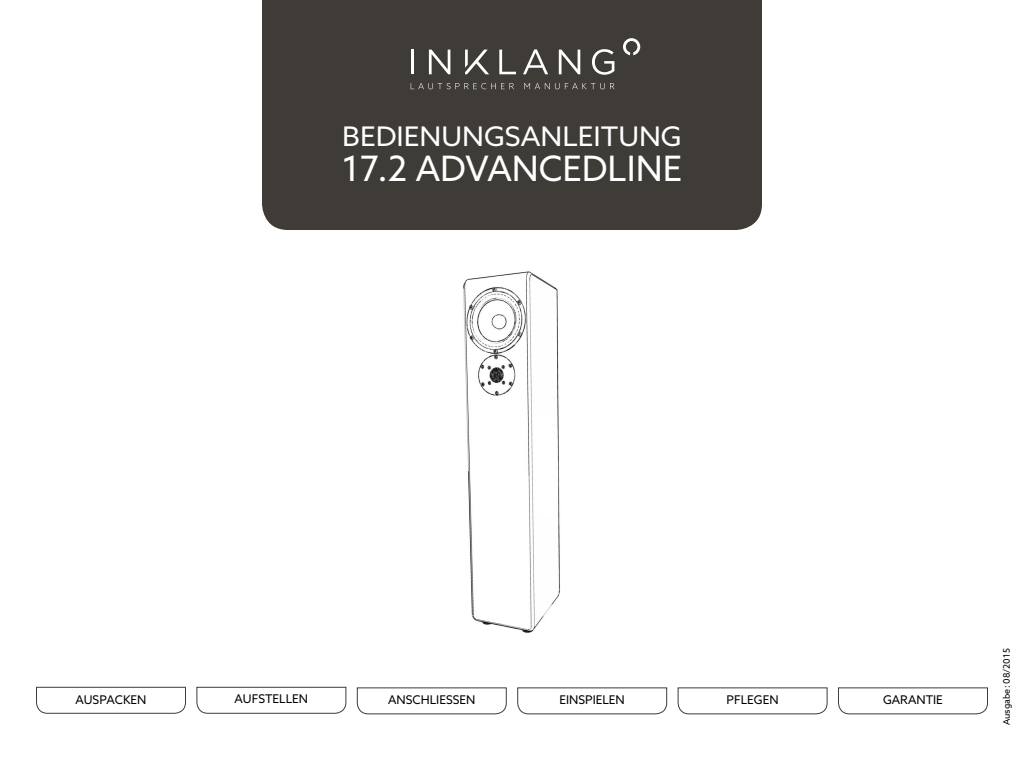
<style>
.page{position:relative;width:1024px;height:768px;background:#fff}
.page>*{position:absolute;margin:0;border:0;box-sizing:border-box;transform-origin:0 0}
.t1{font:35px "Azo Web";color:#fff}
.t2{font:27px "Azo Web";color:#fff;scale:1.05 1}
.t3{font:12px "Azo Web";color:#000}
.t4{font:9px "Azo Web";color:#000}
</style>
<div class="page">
<div style="left:262px;top:0;width:500px;height:230px;background:#3f3c38"></div>
<hr style="left:411px;top:50px;width:2px;height:24px;background:#fff">
<svg style="left:499px;top:50px;width:17px;height:24px"></svg>
<svg style="left:523px;top:49px;width:25px;height:25px"></svg>
<svg style="left:592px;top:49px;width:22px;height:26px"></svg>
<svg style="left:465px;top:50px;width:24px;height:24px"></svg>
<svg style="left:559px;top:50px;width:21px;height:24px"></svg>
<svg style="left:429px;top:50px;width:21px;height:24px"></svg>
<svg style="left:623px;top:38px;width:17px;height:17px"></svg>
<svg style="left:411px;top:83px;width:103px;height:6px"></svg>
<svg style="left:524px;top:83px;width:91px;height:6px"></svg>
<img style="left:463px;top:271px;width:97px;height:362px">
<svg style="left:356px;top:687px;width:151px;height:28px"></svg>
<svg style="left:517px;top:687px;width:151px;height:28px"></svg>
<svg style="left:677px;top:687px;width:151px;height:28px"></svg>
<svg style="left:838px;top:687px;width:150px;height:28px"></svg>
<svg style="left:36px;top:686px;width:150px;height:28px"></svg>
<svg style="left:196px;top:686px;width:151px;height:28px"></svg>
<h2 class="t2" style="left:342px;top:119px;width:325px">BEDIENUNGSANLEITUNG</h2>
<h1 class="t1" style="left:342px;top:146px;width:342px">17.2 ADVANCEDLINE</h1>
<p class="t3" style="left:76px;top:692px;width:72px">AUSPACKEN</p>
<p class="t3" style="left:235px;top:691px;width:75px">AUFSTELLEN</p>
<p class="t3" style="left:388px;top:692px;width:89px">ANSCHLIESSEN</p>
<p class="t3" style="left:560px;top:692px;width:67px">EINSPIELEN</p>
<p class="t3" style="left:727px;top:692px;width:54px">PFLEGEN</p>
<p class="t3" style="left:883px;top:692px;width:61px">GARANTIE</p>
<p class="t4" style="left:1001px;top:725px;width:78px;rotate:-90deg">Ausgabe: 08/2015</p>
</div>
